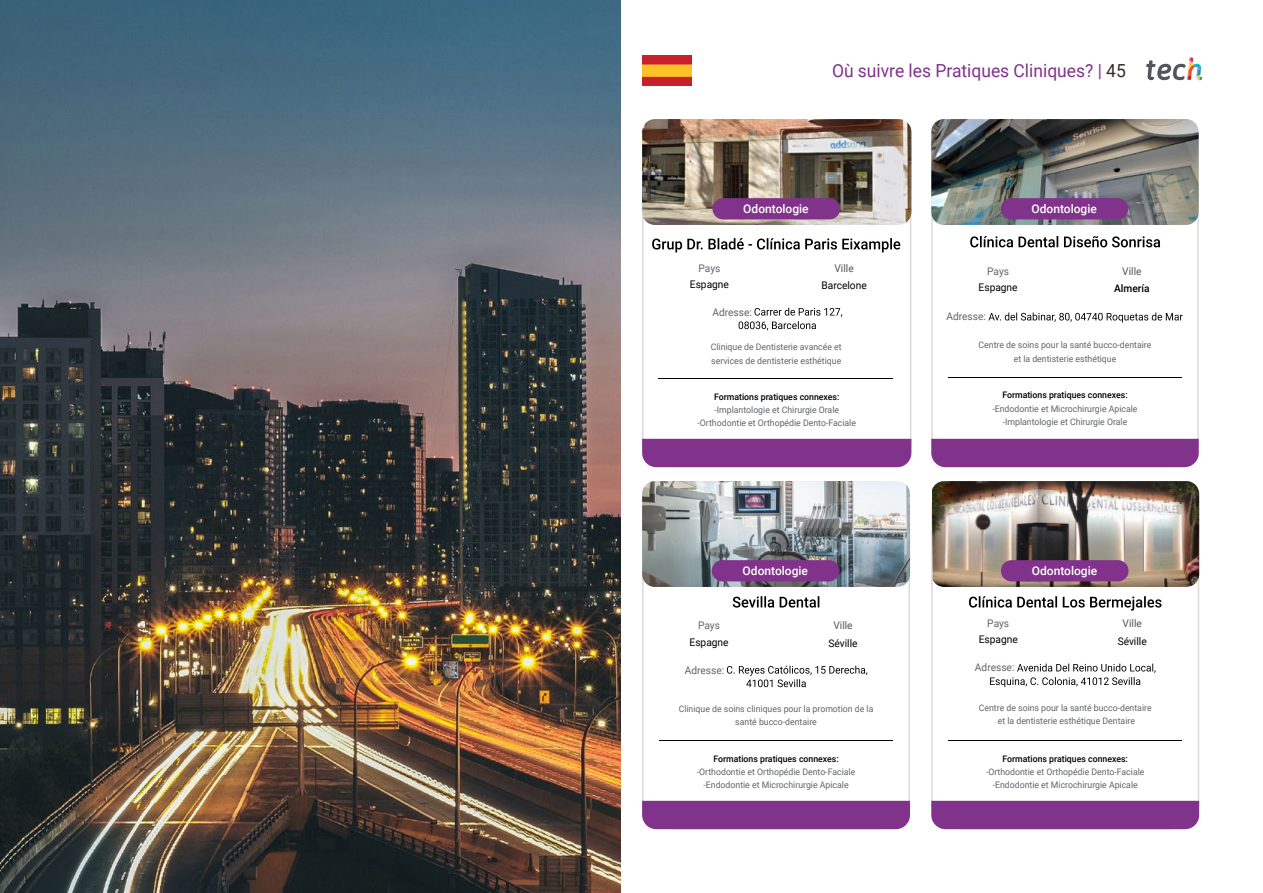
<style>
.page{position:relative;width:1263px;height:893px;background:#fff}
.page>*{position:absolute;margin:0;border:0;box-sizing:border-box;transform-origin:0 0}
.t1{font:18px "Roboto";color:#81328a}
.t2{font:500 12px "Roboto";color:#fff}
.t3{font:10.5px "Roboto";color:#000}
.t4{font:10.5px "Roboto";color:#61646a}
.t5{font:10.5px "Roboto";color:#52555b}
.t6{font:500 10.5px "Roboto";color:#000}
.t7{font:9px/13.5px "Roboto";color:#61646a;text-align:center}
.t8{font:500 9px "Roboto";color:#000}
.s1{color:#312e20}
</style>
<div class="page">
<svg style="left:1146px;top:57px;width:56px;height:24px"></svg>
<img style="left:0;top:0;width:621px;height:893px">
<svg style="left:642px;top:129px;width:270px;height:339px"></svg>
<img style="left:642px;top:119px;width:269px;height:106px">
<div style="left:712px;top:198px;width:128px;height:21px;background:#81328a;border-radius:11px"></div>
<div style="left:642px;top:439px;width:269px;height:28px;background:#81328a"></div>
<hr style="left:657px;top:378px;width:235px;height:1px;background:#000">
<svg style="left:652px;top:238px;width:248px;height:14px"></svg>
<svg style="left:739px;top:308px;width:103px;height:22px"></svg>
<svg style="left:931px;top:225px;width:268px;height:243px"></svg>
<img style="left:931px;top:119px;width:268px;height:106px">
<div style="left:1001px;top:198px;width:127px;height:21px;background:#81328a;border-radius:11px"></div>
<div style="left:931px;top:439px;width:268px;height:28px;background:#81328a"></div>
<hr style="left:948px;top:377px;width:234px;height:1px;background:#000">
<svg style="left:970px;top:236px;width:190px;height:11px"></svg>
<svg style="left:988px;top:313px;width:195px;height:10px"></svg>
<svg style="left:642px;top:587px;width:268px;height:243px"></svg>
<img style="left:642px;top:481px;width:268px;height:106px">
<div style="left:712px;top:560px;width:127px;height:21px;background:#81328a;border-radius:11px"></div>
<div style="left:642px;top:801px;width:268px;height:28px;background:#81328a"></div>
<hr style="left:659px;top:740px;width:234px;height:1px;background:#000">
<svg style="left:733px;top:596px;width:86px;height:12px"></svg>
<svg style="left:727px;top:666px;width:140px;height:21px"></svg>
<svg style="left:931px;top:492px;width:269px;height:338px"></svg>
<img style="left:932px;top:481px;width:267px;height:106px">
<div style="left:1001px;top:560px;width:127px;height:21px;background:#81328a;border-radius:11px"></div>
<div style="left:931px;top:801px;width:268px;height:28px;background:#81328a"></div>
<hr style="left:948px;top:740px;width:234px;height:1px;background:#000">
<svg style="left:969px;top:596px;width:192px;height:15px"></svg>
<svg style="left:990px;top:664px;width:165px;height:23px"></svg>
<img style="left:642px;top:55px;width:49px;height:31px">
<h1 class="t1" style="left:832px;top:58px;width:295px">Où suivre les Pratiques Cliniques? | <span class="s1">45</span></h1>
<h2 class="t2" style="left:743px;top:201px;width:67px">Odontologie</h2>
<p class="t4" style="left:698px;top:260px;width:23px">Pays</p>
<p class="t3" style="left:690px;top:277px;width:41px">Espagne</p>
<p class="t5" style="left:834px;top:260px;width:21px">Ville</p>
<p class="t3" style="left:821px;top:278px;width:47px">Barcelone</p>
<h2 class="t2" style="left:1031px;top:201px;width:67px">Odontologie</h2>
<p class="t4" style="left:987px;top:264px;width:23px">Pays</p>
<p class="t3" style="left:979px;top:280px;width:41px">Espagne</p>
<p class="t5" style="left:1122px;top:264px;width:21px">Ville</p>
<p class="t6" style="left:1114px;top:281px;width:37px">Almería</p>
<p class="t4" style="left:712px;top:304px;width:41px">Adresse:</p>
<p class="t7" style="left:711px;top:340px;width:133px;text-align:left">Clinique de Dentisterie avancée et services de dentisterie esthétique</p>
<p class="t8" style="left:714px;top:390px;width:127px">Formations pratiques connexes:</p>
<p class="t7" style="left:697px;top:403px;width:160px">-Implantologie et Chirurgie Orale -Orthodontie et Orthopédie Dento-Faciale</p>
<p class="t4" style="left:946px;top:309px;width:41px">Adresse:</p>
<p class="t7" style="left:978px;top:338px;width:174px">Centre de soins pour la santé bucco-dentaire et la dentisterie esthétique</p>
<p class="t8" style="left:1002px;top:389px;width:127px">Formations pratiques connexes:</p>
<p class="t7" style="left:992px;top:401px;width:147px">-Endodontie et Microchirurgie Apicale -Implantologie et Chirurgie Orale</p>
<h2 class="t2" style="left:743px;top:563px;width:67px">Odontologie</h2>
<h2 class="t2" style="left:1032px;top:563px;width:67px">Odontologie</h2>
<p class="t4" style="left:698px;top:618px;width:23px">Pays</p>
<p class="t3" style="left:690px;top:634px;width:41px">Espagne</p>
<p class="t5" style="left:833px;top:618px;width:21px">Ville</p>
<p class="t3" style="left:828px;top:636px;width:31px">Séville</p>
<p class="t4" style="left:987px;top:616px;width:23px">Pays</p>
<p class="t3" style="left:979px;top:632px;width:41px">Espagne</p>
<p class="t5" style="left:1122px;top:616px;width:21px">Ville</p>
<p class="t3" style="left:1118px;top:634px;width:31px">Séville</p>
<p class="t4" style="left:685px;top:662px;width:41px">Adresse:</p>
<p class="t7" style="left:679px;top:701px;width:196px">Clinique de soins cliniques pour la promotion de la santé bucco-dentaire</p>
<p class="t8" style="left:713px;top:752px;width:127px">Formations pratiques connexes:</p>
<p class="t7" style="left:697px;top:765px;width:160px">-Orthodontie et Orthopédie Dento-Faciale -Endodontie et Microchirurgie Apicale</p>
<p class="t4" style="left:975px;top:660px;width:41px">Adresse:</p>
<p class="t7" style="left:979px;top:700px;width:174px">Centre de soins pour la santé bucco-dentaire et la dentisterie esthétique Dentaire</p>
<p class="t8" style="left:1002px;top:752px;width:127px">Formations pratiques connexes:</p>
<p class="t7" style="left:986px;top:765px;width:160px">-Orthodontie et Orthopédie Dento-Faciale -Endodontie et Microchirurgie Apicale</p>
</div>
